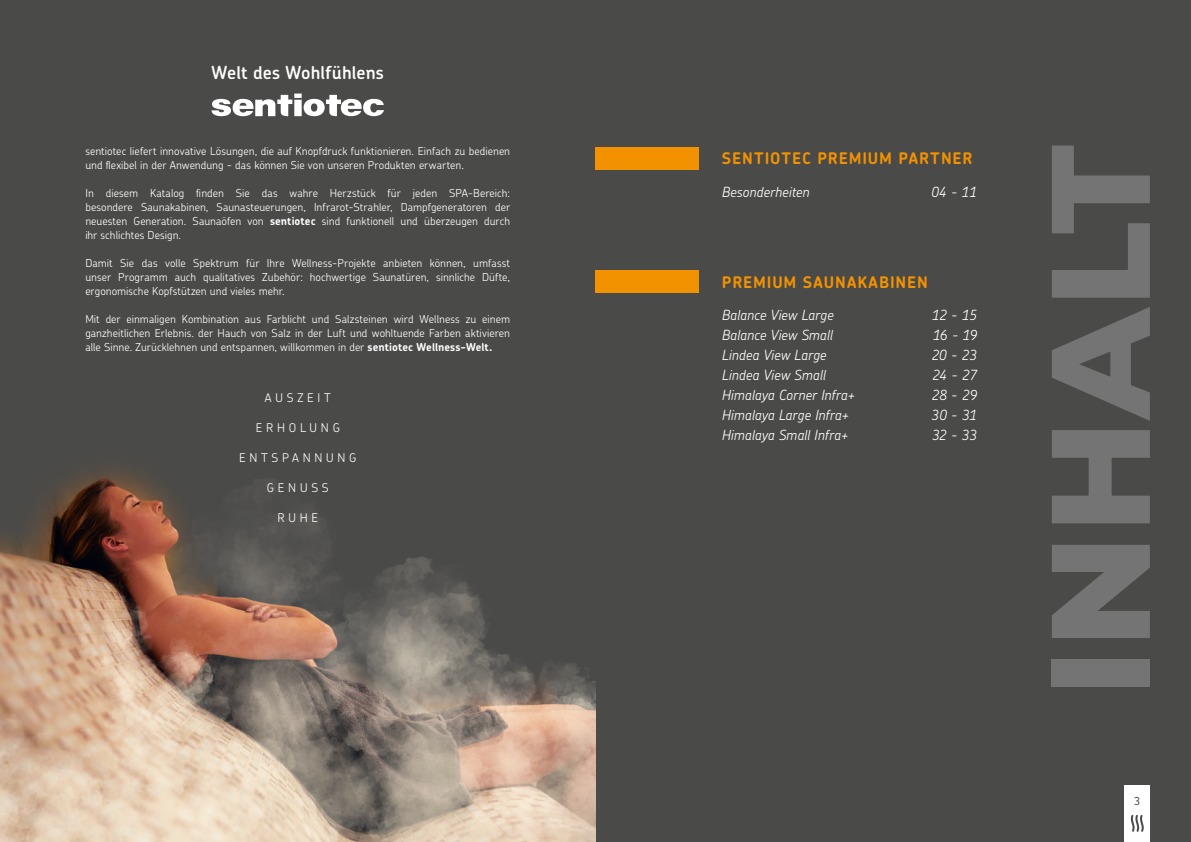
<style>
.page{position:relative;width:1191px;height:842px;background:#4a4a49}
.page>*{position:absolute;margin:0;border:0;box-sizing:border-box;transform-origin:0 0}
.t1{font:800 140px "Montserrat";letter-spacing:.01em;color:#757474}
.t2{font:600 18px "Chevin Pro";letter-spacing:.005em;color:#fff}
.t3{font:700 16px "Chevin Pro";letter-spacing:.055em;color:#f39200}
.t4{font:italic 300 14px "Chevin Pro";color:#fff}
.t5{font:300 12px "Chevin Pro";letter-spacing:.315em;color:#fff}
.t6{font:300 11px/14px "Chevin Pro";color:#fff;text-align:justify}
.t7{font:500 11px "Chevin Pro";color:#4a4a49}
.s1{font-weight:700}
</style>
<div class="page">
<img style="left:0;top:469px;width:595px;height:373px">
<div style="left:595px;top:147px;width:104px;height:22px;background:#f39200"></div>
<div style="left:595px;top:270px;width:104px;height:23px;background:#f39200"></div>
<div style="left:1124px;top:786px;width:25px;height:56px;background:#fff"></div>
<svg style="left:1130px;top:815px;width:14px;height:17px"></svg>
<svg style="left:211px;top:94px;width:173px;height:23px"></svg>
<h2 class="t2" style="left:211px;top:60px;width:174px">Welt des Wohlfühlens</h2>
<p class="t6" style="left:85px;top:144px;width:426px">sentiotec liefert innovative Lösungen, die auf Knopfdruck funktionieren. Einfach zu bedienen und flexibel in der Anwendung - das können Sie von unseren Produkten erwarten.</p>
<p class="t6" style="left:85px;top:186px;width:426px">In diesem Katalog finden Sie das wahre Herzstück für jeden SPA-Bereich: besondere Saunakabinen, Saunasteuerungen, Infrarot-Strahler, Dampfgeneratoren der neuesten Generation. Saunaöfen von <span class="s1">sentiotec</span> sind funktionell und überzeugen durch ihr schlichtes Design.</p>
<p class="t6" style="left:85px;top:256px;width:426px">Damit Sie das volle Spektrum für Ihre Wellness-Projekte anbieten können, umfasst unser Programm auch qualitatives Zubehör: hochwertige Saunatüren, sinnliche Düfte, ergonomische Kopfstützen und vieles mehr.</p>
<p class="t6" style="left:85px;top:312px;width:426px">Mit der einmaligen Kombination aus Farblicht und Salzsteinen wird Wellness zu einem ganzheitlichen Erlebnis. der Hauch von Salz in der Luft und wohltuende Farben aktivieren alle Sinne. Zurücklehnen und entspannen, willkommen in der <span class="s1">sentiotec Wellness-Welt.</span></p>
<p class="t5" style="left:265px;top:389px;width:67px">AUSZEIT</p>
<p class="t5" style="left:256px;top:419px;width:86px">ERHOLUNG</p>
<p class="t5" style="left:239px;top:449px;width:119px">ENTSPANNUNG</p>
<p class="t5" style="left:267px;top:479px;width:63px">GENUSS</p>
<p class="t5" style="left:277px;top:509px;width:42px">RUHE</p>
<h3 class="t3" style="left:722px;top:148px;width:252px">SENTIOTEC PREMIUM PARTNER</h3>
<p class="t4" style="left:721px;top:182px;width:89px">Besonderheiten</p>
<p class="t4" style="left:931px;top:182px;width:47px">04 - 11</p>
<h3 class="t3" style="left:722px;top:271px;width:208px">PREMIUM SAUNAKABINEN</h3>
<p class="t4" style="left:721px;top:306px;width:113px">Balance View Large</p>
<p class="t4" style="left:931px;top:306px;width:47px">12 - 15</p>
<p class="t4" style="left:721px;top:326px;width:113px">Balance View Small</p>
<p class="t4" style="left:933px;top:326px;width:45px">16 - 19</p>
<p class="t4" style="left:721px;top:346px;width:106px">Lindea View Large</p>
<p class="t4" style="left:931px;top:346px;width:47px">20 - 23</p>
<p class="t4" style="left:721px;top:366px;width:106px">Lindea View Small</p>
<p class="t4" style="left:932px;top:366px;width:46px">24 - 27</p>
<p class="t4" style="left:721px;top:386px;width:135px">Himalaya Corner Infra+</p>
<p class="t4" style="left:931px;top:386px;width:47px">28 - 29</p>
<p class="t4" style="left:721px;top:406px;width:129px">Himalaya Large Infra+</p>
<p class="t4" style="left:931px;top:406px;width:47px">30 - 31</p>
<p class="t4" style="left:721px;top:426px;width:128px">Himalaya Small Infra+</p>
<p class="t4" style="left:931px;top:426px;width:47px">32 - 33</p>
<h1 class="t1" style="left:1007px;top:697px;width:553px;rotate:-90deg">INHALT</h1>
<p class="t7" style="left:1134px;top:793px;width:8px">3</p>
</div>
